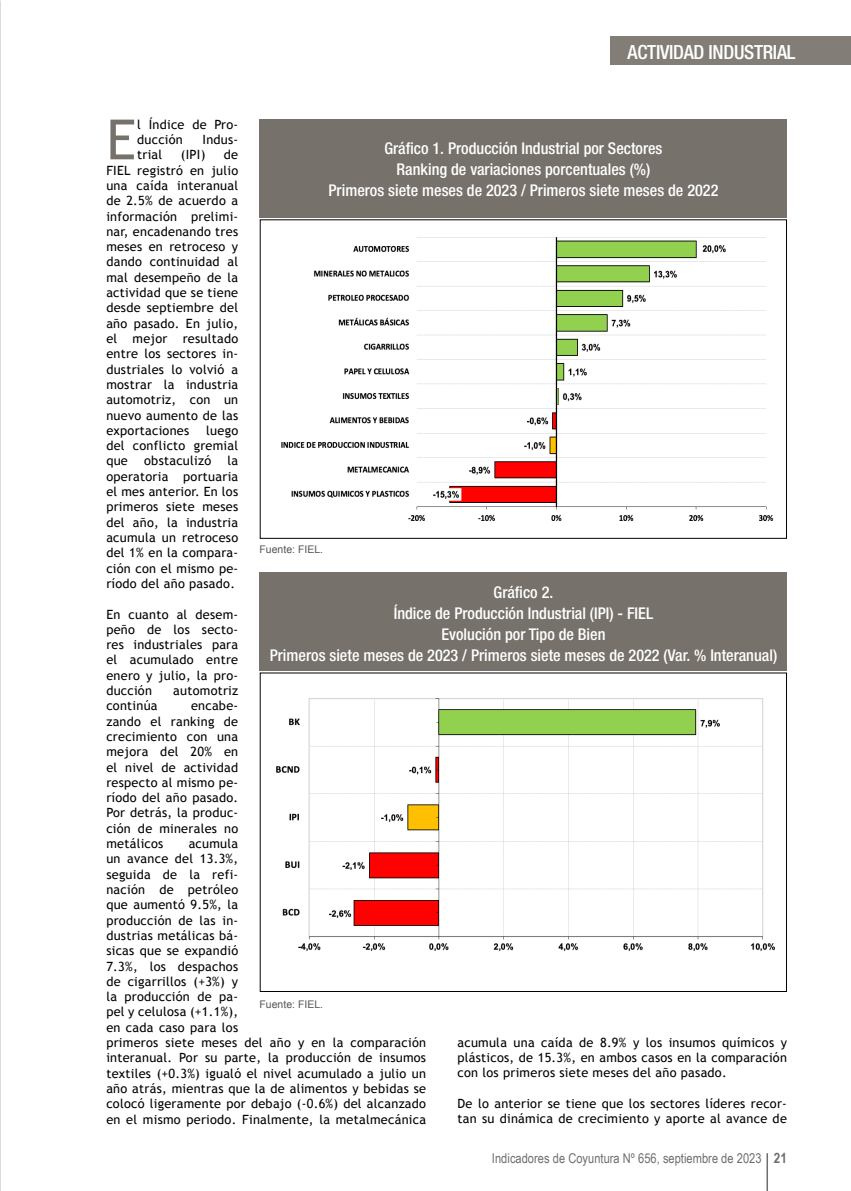
<style>
.page{position:relative;width:851px;height:1191px;background:#fff}
.page>*{position:absolute;margin:0;border:0;box-sizing:border-box;transform-origin:0 0}
.t1{font:55.5px "Trebuchet MS";color:#76716a}
.t2{font:500 condensed 19.5px "Helvetica Neue";letter-spacing:-.015em;color:#fff}
.t3{font:500 condensed 16.2px/21px "Helvetica Neue";color:#fff;text-align:center}
.t4{font:13.5px "Arial Narrow";letter-spacing:.005em;color:#6e6e6e}
.t5{font:12.75px/15.3px "Trebuchet MS";letter-spacing:.02em;color:#000;text-align:justify}
.t6{font:10.5px "Arial";color:#565655}
.s1{font-weight:700;font-size:14.25px}
</style>
<div class="page">
<div style="left:610px;top:37px;width:240px;height:28px;background:#827d76"></div>
<img style="left:281px;top:237px;width:493px;height:285px">
<div style="left:260px;top:219px;width:526px;height:320px;border:1px solid #000"></div>
<div style="left:259px;top:119px;width:527px;height:99px;background:#76716a"></div>
<img style="left:276px;top:698px;width:499px;height:253px">
<div style="left:260px;top:672px;width:526px;height:320px;border:1px solid #000"></div>
<div style="left:259px;top:572px;width:527px;height:99px;background:#76716a"></div>
<hr style="left:766px;top:1153px;width:1px;height:38px;background:#6e6e6e">
<h2 class="t2" style="left:627px;top:40px;width:169px">ACTIVIDAD INDUSTRIAL</h2>
<h1 class="t1" style="left:106px;top:107px;width:31px">E</h1>
<p class="t5" style="left:137px;top:117px;width:102px">l Índice de Pro&shy;ducción</p>
<p class="t5" style="left:202px;top:132px;width:37px">Indus-</p>
<p class="t5" style="left:106px;top:147px;width:133px;text-indent:117px">de FIEL registró en julio una caída interanual de 2.5% de acuerdo a información prelimi&shy;nar, encadenando tres meses en retroceso y dando continuidad al mal desempeño de la actividad que se tiene desde septiembre del año pasado. En julio, el mejor resultado entre los sectores in&shy;dustriales lo volvió a mostrar la industria automotriz, con un nuevo aumento de las exportaciones</p>
<p class="t5" style="left:137px;top:147px;width:27px">trial</p>
<p class="t5" style="left:181px;top:147px;width:26px">(IPI)</p>
<p class="t5" style="left:106px;top:423px;width:133px;text-indent:100px">luego del conflicto gremial que</p>
<p class="t5" style="left:144px;top:453px;width:68px">obstaculizó</p>
<p class="t5" style="left:106px;top:453px;width:133px;text-indent:121px">la operatoria portuaria el mes anterior. En los primeros siete meses del año, la industria acumula un retroceso del 1% en la compara&shy;ción con el mismo pe&shy;ríodo del año pasado.</p>
<p class="t5" style="left:106px;top:606px;width:133px">En cuanto al desem&shy;peño de los secto&shy;res industriales para el acumulado entre enero y julio, la pro&shy;ducción</p>
<p class="t5" style="left:173px;top:683px;width:66px">automotriz</p>
<p class="t3" style="left:328px;top:137px;width:391px">Gráfico 1. Producción Industrial por Sectores<br>Ranking de variaciones porcentuales (%)<br>Primeros siete meses de 2023 / Primeros siete meses de 2022</p>
<p class="t6" style="left:259px;top:543px;width:65px">Fuente: FIEL.</p>
<p class="t3" style="left:270px;top:581px;width:509px">Gráfico 2.<br>Índice de Producción Industrial (IPI) - FIEL<br>Evolución por Tipo de Bien<br>Primeros siete meses de 2023 / Primeros siete meses de 2022 (Var. % Interanual)</p>
<p class="t5" style="left:106px;top:698px;width:53px">continúa</p>
<p class="t5" style="left:106px;top:698px;width:133px;text-indent:85px">encabe&shy;zando el ranking de crecimiento con una mejora del 20% en el nivel de actividad respecto al mismo pe&shy;ríodo del año pasado.<br>Por detrás, la produc&shy;ción de minerales no metálicos</p>
<p class="t5" style="left:106px;top:836px;width:321px;text-align:left;text-indent:82px">acumula<br>un avance del 13.3%,<br>seguida de la refi-<br>nación de petróleo<br>que aumentó 9.5%, la<br>producción de las in-<br>dustrias metálicas bá-<br>sicas que se expandió<br>7.3%, los despachos<br>de cigarrillos (+3%) y<br>la producción de pa-<br>pel y celulosa (+1.1%),<br>en cada caso para los<br>primeros siete meses del año y en la comparación interanual. Por su parte, la producción de insumos textiles (+0.3%) igualó el nivel acumulado a julio un año atrás, mientras que la de alimentos y bebidas se colocó ligeramente por debajo (-0.6%) del alcanzado en el mismo periodo. Finalmente, la metalmecánica</p>
<p class="t6" style="left:259px;top:997px;width:65px">Fuente: FIEL.</p>
<p class="t5" style="left:457px;top:1034px;width:331px">acumula una caída de 8.9% y los insumos químicos y plásticos, de 15.3%, en ambos casos en la comparación con los primeros siete meses del año pasado.</p>
<p class="t5" style="left:457px;top:1096px;width:331px">De lo anterior se tiene que los sectores líderes recor&shy;tan su dinámica de crecimiento y aporte al avance de</p>
<p class="t4" style="left:492px;top:1148px;width:296px">Indicadores de Coyuntura Nº 656, septiembre de 2023 <span class="s1">21</span></p>
</div>
